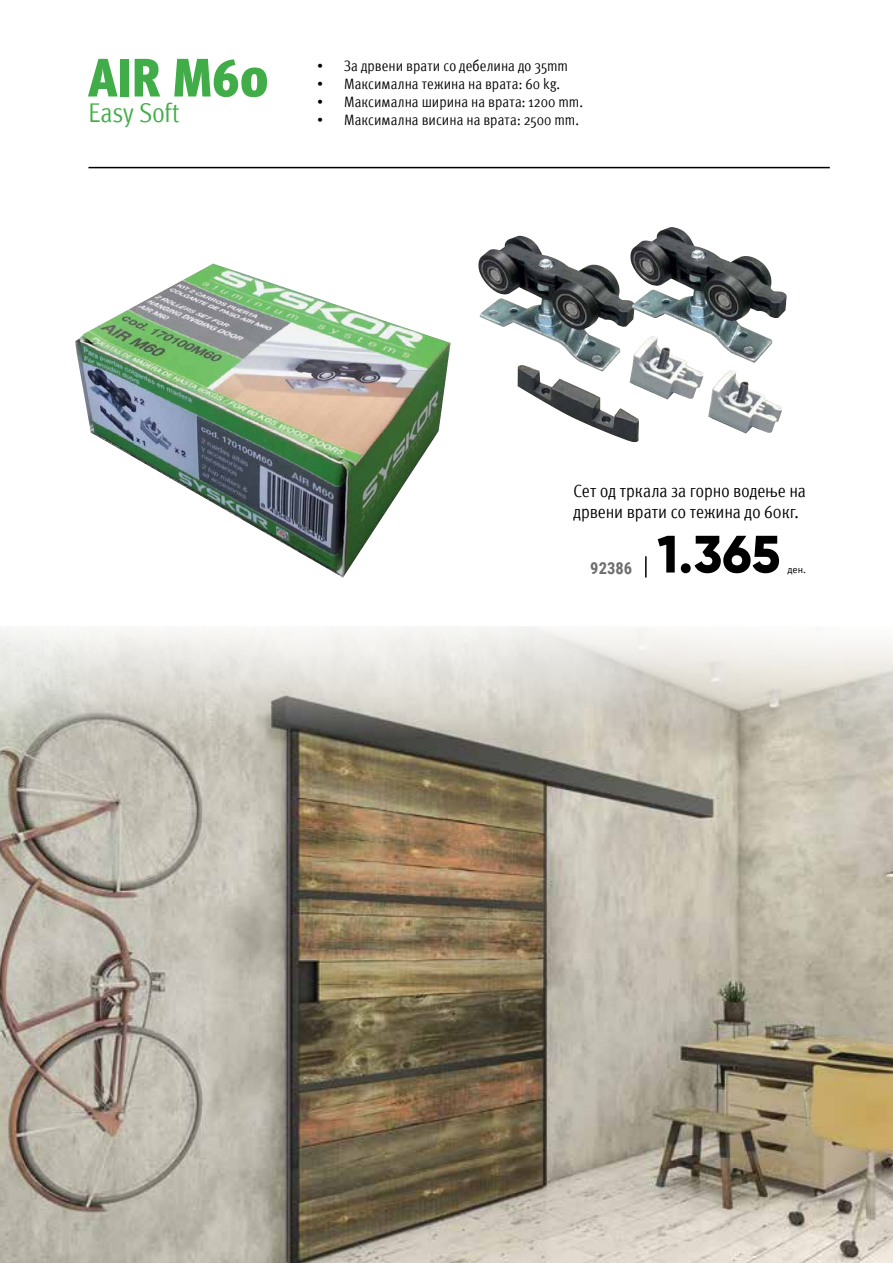
<style>
.page{position:relative;width:893px;height:1263px;background:#fff}
.page>*{position:absolute;margin:0;border:0;box-sizing:border-box;transform-origin:0 0}
.t1{font:900 condensed 54px "Meta Pro";letter-spacing:-.01em;color:#41ad49}
.t2{font:800 52.5px "Gilroy";color:#000}
.t3{font:condensed 27px "Meta Pro";color:#41ad49}
.t4{font:condensed 18px/21.6px "Meta Pro";color:#000}
.t5{font:700 16.5px "Roboto Condensed";letter-spacing:.005em;color:#6d6e71}
.t6{font:condensed 15px "Meta Pro";letter-spacing:.005em;color:#000}
.t7{font:9.9px "Meta Pro";color:#000}
</style>
<div class="page">
<hr style="left:88px;top:167px;width:742px;height:1px;background:#000">
<hr style="left:645px;top:556px;width:2px;height:21px;background:#000">
<img style="left:0;top:627px;width:893px;height:636px">
<img style="left:75px;top:264px;width:376px;height:313px">
<img style="left:478px;top:236px;width:148px;height:136px">
<img style="left:626px;top:227px;width:161px;height:136px">
<img style="left:518px;top:365px;width:121px;height:78px">
<img style="left:629px;top:336px;width:75px;height:64px">
<img style="left:708px;top:370px;width:74px;height:64px">
<h1 class="t1" style="left:88px;top:35px;width:182px">AIR M60</h1>
<h3 class="t3" style="left:88px;top:93px;width:93px">Easy Soft</h3>
<p class="t6" style="left:317px;top:55px;width:252px">• За дрвени врати со дебелина до 35mm</p>
<p class="t6" style="left:317px;top:73px;width:245px">• Максимална тежина на врата: 60 kg.</p>
<p class="t6" style="left:317px;top:91px;width:267px">• Максимална ширина на врата: 1200 mm.</p>
<p class="t6" style="left:317px;top:109px;width:263px">• Максимална висина на врата: 2500 mm.</p>
<p class="t4" style="left:573px;top:478px;width:234px">Сет од тркала за горно водење на дрвени врати со тежина до 60кг.</p>
<p class="t5" style="left:590px;top:556px;width:44px">92386</p>
<h2 class="t2" style="left:657px;top:521px;width:125px">1.365</h2>
<p class="t7" style="left:787px;top:562px;width:20px">ден.</p>
</div>
